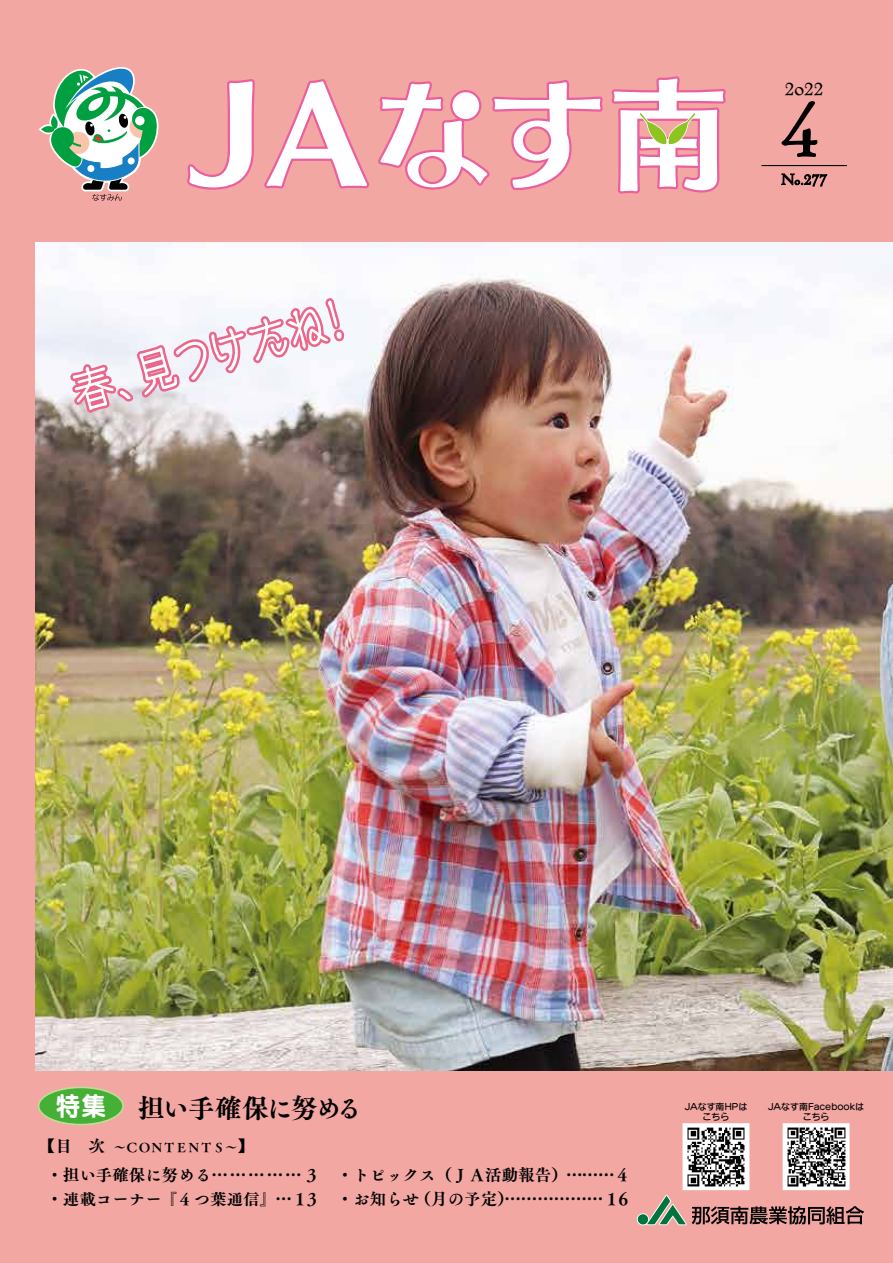
<style>
.page{position:relative;width:893px;height:1263px;background:#f3a7a3}
.page>*{position:absolute;margin:0;border:0;box-sizing:border-box;transform-origin:0 0}
.t1{font:75px "Tsuku B Vintage Min S Pro R";color:#000}
.t2{font:46.5px "New Cinema A Std D";color:#fff;scale:.87 1}
.t3{font:26.7px "Tsuku A Old Min Pr 6 E";letter-spacing:-.08em;color:#000}
.t4{font:26.7px "Seurat Pro B";color:#fff;scale:.95 1}
.t5{font:21px "Tsuku B Vintage Min S Pro R";color:#000}
.t6{font:16.5px "Tsuku A Old Min Pr 6 E";color:#000}
.t7{font:16.5px "Tsuku B Vintage Min S Pro R";color:#000}
.t8{font:15.45px "Tsuku A Old Min Pr 6 E";color:#000;scale:1.06 1}
.t9{font:12.3px "Tsuku A Old Min Pr 6 E";color:#000}
.t10{font:9px "Seurat Pro DB";color:#000}
.t11{font:9px/10.8px "Seurat Pro DB";letter-spacing:-.08em;color:#000;text-align:center}
.s1{font-size:16.5px}
</style>
<div class="page">
<img style="left:36px;top:242px;width:857px;height:829px">
<svg style="left:781px;top:173px;width:47px;height:14px"></svg>
<svg style="left:781px;top:101px;width:37px;height:56px"></svg>
<hr style="left:761px;top:165px;width:86px;height:1px;background:#000">
<img style="left:686px;top:1127px;width:59px;height:59px">
<div style="left:682px;top:1123px;width:67px;height:67px;border:3px solid #fff"></div>
<img style="left:787px;top:1127px;width:58px;height:59px">
<div style="left:783px;top:1123px;width:66px;height:67px;border:3px solid #fff"></div>
<div style="left:39px;top:1087px;width:84px;height:37px;background:#45b035;border-radius:50%"></div>
<div style="left:38px;top:1086px;width:86px;height:39px;border:2px solid #c0dd98;border-radius:50%"></div>
<svg style="left:636px;top:1189px;width:228px;height:37px"></svg>
<svg style="left:38px;top:67px;width:691px;height:359px"></svg>
<h2 class="t2" style="left:127px;top:343px;width:228px;rotate:-16deg">見つけたね</h2>
<p class="t5" style="left:785px;top:74px;width:40px">2022</p>
<h1 class="t1" style="left:767px;top:77px;width:77px">４</h1>
<p class="t7" style="left:781px;top:167px;width:47px">No.277</p>
<h3 class="t4" style="left:55px;top:1087px;width:55px">特集</h3>
<p class="t10" style="left:766px;top:1100px;width:99px">ＪＡなす南Facebookは</p>
<p class="t6" style="left:237px;top:1136px;width:18px">【</p>
<h3 class="t3" style="left:138px;top:1093px;width:226px">担い手確保に努める</h3>
<p class="t11" style="left:683px;top:1100px;width:66px">ＪＡなす南ＨＰはこちら</p>
<p class="t10" style="left:803px;top:1111px;width:28px">こちら</p>
<p class="t6" style="left:39px;top:1136px;width:67px">【目　次</p>
<p class="t9" style="left:114px;top:1140px;width:125px">～ＣＯＮＴＥＮＴＳ~</p>
<p class="t6" style="left:46px;top:1165px;width:275px">・担い手確保に努める……………３</p>
<p class="t6" style="left:337px;top:1165px;width:296px">・トピックス（ＪＡ活動報告(.........４</p>
<p class="t6" style="left:415px;top:1190px;width:219px">（月の予定 . . .( ...............１６</p>
<p class="t8" style="left:46px;top:1191px;width:353px"><span class="s1">・</span>連載コーナー『４つ葉通信』<span class="s1">…１３　・お知らせ</span></p>
</div>
